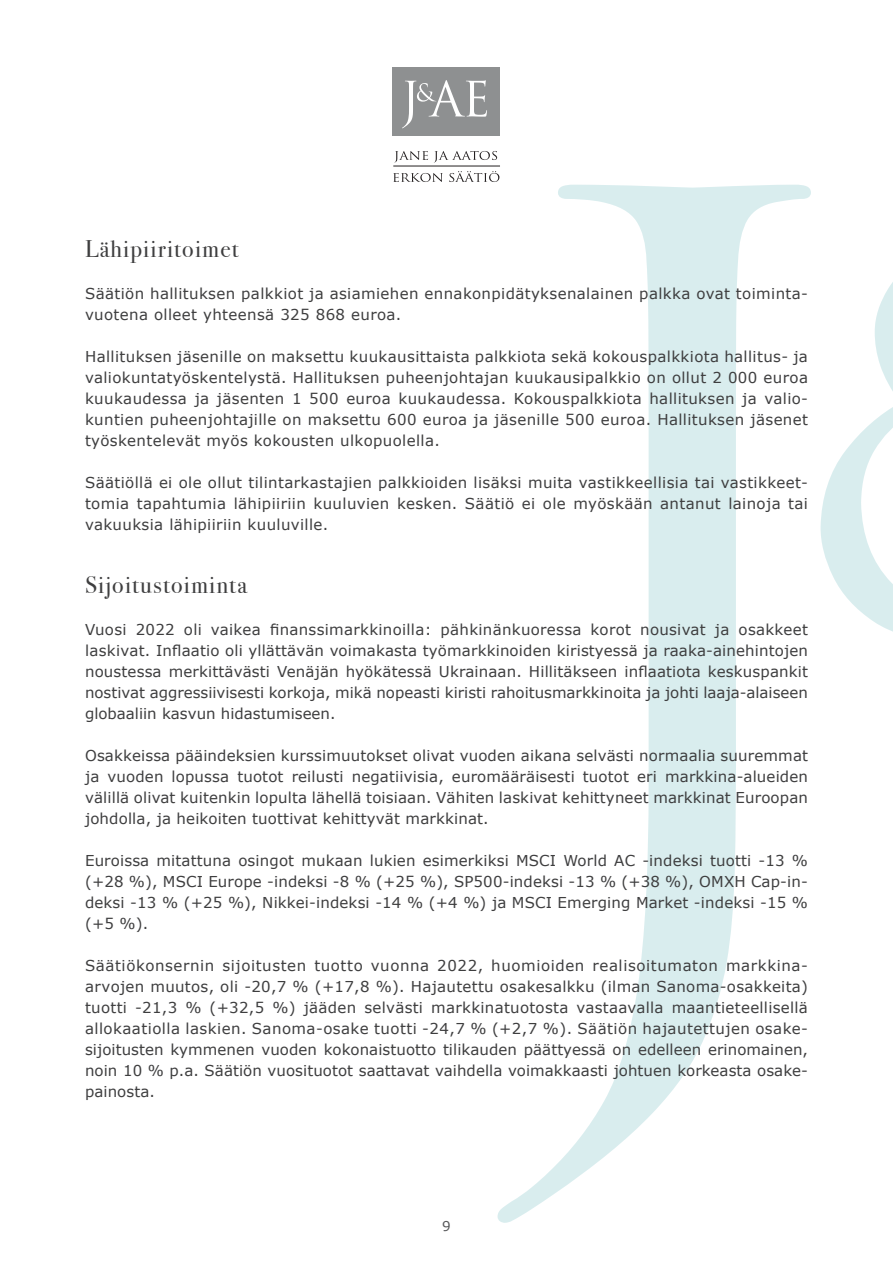
<style>
.page{position:relative;width:893px;height:1263px;background:#fff}
.page>*{position:absolute;margin:0;border:0;box-sizing:border-box;transform-origin:0 0}
.VÄLIOTSIKKO{font:24px "Bodoni Svty Two ITCTT";letter-spacing:.05em;color:#3e3e3f}
.t1{font:15px/21px "Verdana";letter-spacing:.02em;color:#3e3e3f;text-align:justify}
.t2{font:13.5px "Verdana";color:#57585a}
</style>
<div class="page">
<svg style="left:497px;top:185px;width:314px;height:1038px"></svg>
<svg style="left:820px;top:282px;width:73px;height:350px"></svg>
<div style="left:392px;top:68px;width:108px;height:68px;background:#8e9091"></div>
<svg style="left:402px;top:80px;width:85px;height:48px"></svg>
<svg style="left:394px;top:151px;width:34px;height:12px"></svg>
<svg style="left:434px;top:151px;width:63px;height:12px"></svg>
<svg style="left:393px;top:173px;width:50px;height:9px"></svg>
<svg style="left:449px;top:171px;width:50px;height:11px"></svg>
<hr style="left:393px;top:166px;width:107px;height:1px;background:#231f20">
<p class="VÄLIOTSIKKO" style="left:85px;top:229px;width:155px">Lähipiiritoimet</p>
<p class="t1" style="left:85px;top:283px;width:724px">Säätiön hallituksen palkkiot ja asiamiehen ennakonpidätyksenalainen palkka ovat toiminta&shy;vuotena olleet yhteensä 325 868 euroa.</p>
<p class="t1" style="left:85px;top:346px;width:724px">Hallituksen jäsenille on maksettu kuukausittaista palkkiota sekä kokouspalkkiota hallitus- ja valiokuntatyöskentelystä. Hallituksen puheenjohtajan kuukausipalkkio on ollut 2 000 euroa kuukaudessa ja jäsenten 1 500 euroa kuukaudessa. Kokouspalkkiota hallituksen ja valio&shy;kuntien puheenjohtajille on maksettu 600 euroa ja jäsenille 500 euroa. Hallituksen jäsenet työskentelevät myös kokousten ulkopuolella.</p>
<p class="t1" style="left:85px;top:472px;width:724px">Säätiöllä ei ole ollut tilintarkastajien palkkioiden lisäksi muita vastikkeellisia tai vastikkeet&shy;tomia tapahtumia lähipiiriin kuuluvien kesken. Säätiö ei ole myöskään antanut lainoja tai vakuuksia lähipiiriin kuuluville.</p>
<p class="VÄLIOTSIKKO" style="left:85px;top:565px;width:163px">Sijoitustoiminta</p>
<p class="t1" style="left:85px;top:619px;width:724px">Vuosi 2022 oli vaikea finanssimarkkinoilla: pähkinänkuoressa korot nousivat ja osakkeet laskivat. Inflaatio oli yllättävän voimakasta työmarkkinoiden kiristyessä ja raaka-ainehintojen noustessa merkittävästi Venäjän hyökätessä Ukrainaan. Hillitäkseen inflaatiota keskuspankit nostivat aggressiivisesti korkoja, mikä nopeasti kiristi rahoitusmarkkinoita ja johti laaja-alaiseen globaaliin kasvun hidastumiseen.</p>
<p class="t1" style="left:85px;top:745px;width:724px">Osakkeissa pääindeksien kurssimuutokset olivat vuoden aikana selvästi normaalia suuremmat ja vuoden lopussa tuotot reilusti negatiivisia, euromääräisesti tuotot eri markkina-alueiden välillä olivat kuitenkin lopulta lähellä toisiaan. Vähiten laskivat kehittyneet markkinat Euroopan johdolla, ja heikoiten tuottivat kehittyvät markkinat.</p>
<p class="t1" style="left:85px;top:850px;width:724px">Euroissa mitattuna osingot mukaan lukien esimerkiksi MSCI World AC -indeksi tuotti -13 % (+28 %), MSCI Europe -indeksi -8 % (+25 %), SP500-indeksi -13 % (+38 %), OMXH Cap-in&shy;deksi -13 % (+25 %), Nikkei-indeksi -14 % (+4 %) ja MSCI Emerging Market -indeksi -15 % (+5 %).</p>
<p class="t1" style="left:85px;top:955px;width:724px">Säätiökonsernin sijoitusten tuotto vuonna 2022, huomioiden realisoitumaton markkina&shy;arvojen muutos, oli -20,7 % (+17,8 %). Hajautettu osakesalkku (ilman Sanoma-osakkeita) tuotti -21,3 % (+32,5 %) jääden selvästi markkinatuotosta vastaavalla maantieteellisellä allokaatiolla laskien. Sanoma-osake tuotti -24,7 % (+2,7 %). Säätiön hajautettujen osake&shy;sijoitusten kymmenen vuoden kokonaistuotto tilikauden päättyessä on edelleen erinomainen, noin 10 % p.a. Säätiön vuosituotot saattavat vaihdella voimakkaasti johtuen korkeasta osake&shy;painosta.</p>
<p class="t2" style="left:442px;top:1217px;width:10px">9</p>
</div>
